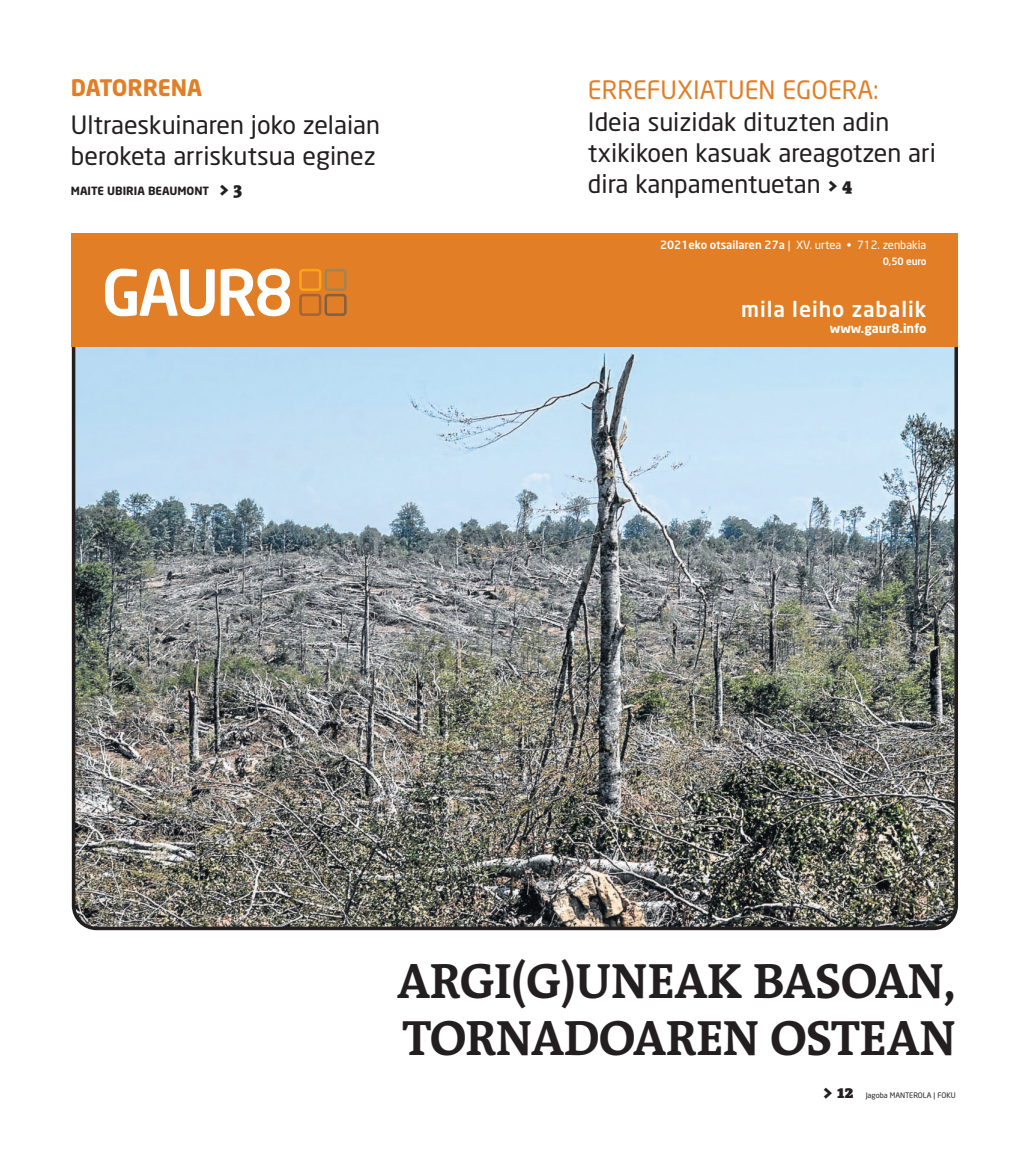
<style>
.page{position:relative;width:1028px;height:1170px;background:#fff}
.page>*{position:absolute;margin:0;border:0;box-sizing:border-box;transform-origin:0 0}
.t1{font:700 50px/56.8px "The Antiqua B7";letter-spacing:-.015em;color:#231f20}
.t2{font:25px/31.2px "Neo Sans";color:#231f20}
.t3{font:25px "Neo Sans";color:#e17e26}
.t4{font:700 22.5px "Neo Sans";letter-spacing:-.01em;color:#e17e26}
.t5{font:500 21.25px "Neo Sans";letter-spacing:.045em;color:#fff}
.t6{font:900 17.5px "The Antiqua B9";color:#231f20}
.t7{font:700 12.5px "Neo Sans";color:#fff}
.t8{font:11.25px "Neo Sans";color:#fff}
.t9{font:700 11.25px "Neo Sans";color:#231f20}
.t10{font:500 10px "Neo Sans";letter-spacing:-.02em;color:#fff}
.t11{font:7.5px "Neo Sans";color:#231f20}
.s1{font-family:"The Antiqua B9";font-weight:900;font-size:17.5px}
.s2{font-weight:500}
</style>
<div class="page">
<img style="left:72px;top:346px;width:886px;height:584px">
<div style="left:72px;top:233px;width:886px;height:113px;background:#e17e26"></div>
<svg style="left:105px;top:268px;width:110px;height:48px"></svg>
<svg style="left:221px;top:268px;width:69px;height:48px"></svg>
<div style="left:124px;top:291px;width:13px;height:7px;background:#fff"></div>
<div style="left:299px;top:294px;width:22px;height:22px;border:3px solid #a76433;border-radius:3px"></div>
<div style="left:299px;top:269px;width:22px;height:22px;border:3px solid #f9a51b;border-radius:3px"></div>
<div style="left:324px;top:294px;width:22px;height:22px;border:3px solid #816043;border-radius:3px"></div>
<div style="left:324px;top:269px;width:22px;height:22px;border:3px solid #a68351;border-radius:3px"></div>
<p class="t4" style="left:71px;top:78px;width:133px">DATORRENA</p>
<p class="t2" style="left:71px;top:112px;width:311px">Ultraeskuinaren joko zelaian beroketa arriskutsua eginez</p>
<p class="t9" style="left:71px;top:186px;width:173px">MAITE UBIRIA BEAUMONT <span class="s1">&gt; 3</span></p>
<p class="t3" style="left:588px;top:81px;width:292px">ERREFUXIATUEN EGOERA:</p>
<p class="t2" style="left:588px;top:108px;width:349px">Ideia suizidak dituzten adin txikikoen kasuak areagotzen ari dira kanpamentuetan <span class="s1">&gt; 4</span></p>
<p class="t8" style="left:660px;top:241px;width:268px"><span class="s2">2021eko otsailaren 27a</span> | XV. urtea • 712. zenbakia</p>
<p class="t10" style="left:882px;top:257px;width:45px">0,50 euro</p>
<p class="t5" style="left:741px;top:301px;width:187px">mila leiho zabalik</p>
<p class="t7" style="left:829px;top:323px;width:98px">www.gaur8.info</p>
<h1 class="t1" style="left:397px;top:958px;width:560px">ARGI(G)UNEAK BASOAN,<br>TORNADOAREN OSTEAN</h1>
<p class="t6" style="left:822px;top:1085px;width:32px">&gt; 12</p>
<p class="t11" style="left:865px;top:1091px;width:92px">Jagoba MANTEROLA | FOKU</p>
</div>
